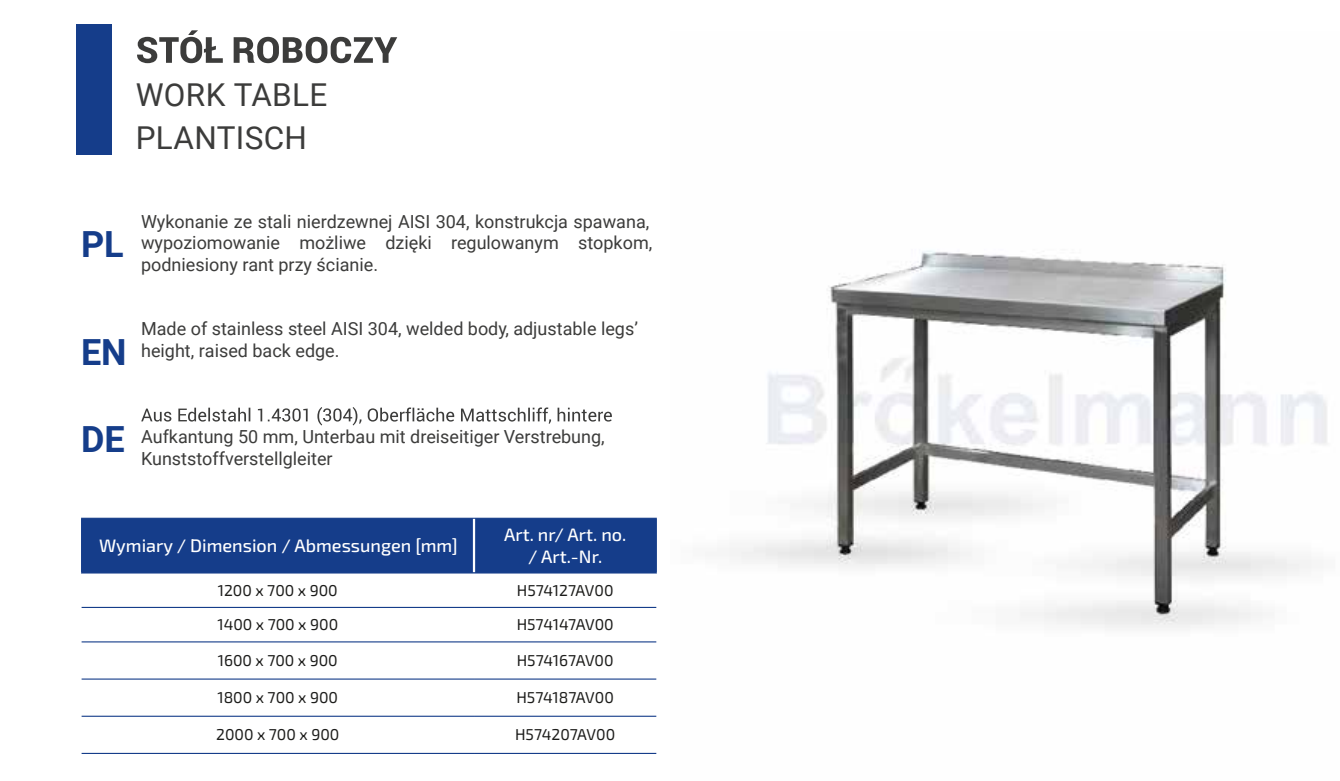
<style>
.page{position:relative;width:1340px;height:781px;background:#fff}
.page>*{position:absolute;margin:0;border:0;box-sizing:border-box;transform-origin:0 0}
.t1{font:700 36px "Roboto";color:#153d8a}
.t2{font:31.5px/43.2px "Roboto";letter-spacing:.01em;color:#3c3c3b}
.t3{font:18px/21.6px "Roboto";color:#3c3c3b}
.t4{font:500 18px/21.6px "Exo 2";color:#fff;text-align:center}
.t5{font:15.75px "Exo 2";color:#1d1d1b}
</style>
<div class="page">
<img style="left:729px;top:250px;width:598px;height:378px">
<svg style="left:141px;top:407px;width:471px;height:18px"></svg>
<div style="left:82px;top:518px;width:573px;height:54px;background:#153d8a"></div>
<hr style="left:81px;top:517px;width:393px;height:1px;background:#153d8a">
<hr style="left:81px;top:518px;width:1px;height:54px;background:#153d8a">
<hr style="left:474px;top:517px;width:183px;height:1px;background:#153d8a">
<hr style="left:655px;top:518px;width:2px;height:54px;background:#153d8a">
<hr style="left:473px;top:518px;width:2px;height:54px;background:#fff">
<hr style="left:81px;top:572px;width:393px;height:1px;background:#153d8a">
<hr style="left:474px;top:572px;width:183px;height:1px;background:#153d8a">
<hr style="left:82px;top:606px;width:392px;height:1px;background:#153d8a">
<hr style="left:474px;top:606px;width:182px;height:1px;background:#153d8a">
<hr style="left:82px;top:641px;width:392px;height:1px;background:#153d8a">
<hr style="left:474px;top:641px;width:182px;height:1px;background:#153d8a">
<hr style="left:82px;top:678px;width:392px;height:1px;background:#153d8a">
<hr style="left:474px;top:678px;width:182px;height:1px;background:#153d8a">
<hr style="left:82px;top:715px;width:392px;height:1px;background:#153d8a">
<hr style="left:474px;top:715px;width:182px;height:1px;background:#153d8a">
<hr style="left:82px;top:752px;width:392px;height:1px;background:#153d8a">
<hr style="left:474px;top:752px;width:182px;height:1px;background:#153d8a">
<svg style="left:137px;top:30px;width:260px;height:33px"></svg>
<div style="left:77px;top:24px;width:35px;height:131px;background:#153d8a"></div>
<h2 class="t2" style="left:136px;top:72px;width:193px">WORK TABLE<br>PLANTISCH</h2>
<h1 class="t1" style="left:81px;top:219px;width:44px">PL</h1>
<p class="t3" style="left:141px;top:210px;width:513px">Wykonanie ze stali nierdzewnej AISI 304, konstrukcja spawana, wypoziomowanie możliwe dzięki regulowanym stopkom, podniesiony rant przy ścianie.</p>
<h1 class="t1" style="left:81px;top:327px;width:47px">EN</h1>
<p class="t3" style="left:141px;top:317px;width:498px">Made of stainless steel AISI 304, welded body, adjustable legs’ height, raised back edge.</p>
<h1 class="t1" style="left:81px;top:414px;width:45px">DE</h1>
<p class="t3" style="left:141px;top:425px;width:465px">Aufkantung 50 mm, Unterbau mit dreiseitiger Verstrebung,<br>Kunststoffverstellgleiter</p>
<p class="t4" style="left:99px;top:534px;width:360px">Wymiary / Dimension / Abmessungen [mm]</p>
<p class="t4" style="left:504px;top:523px;width:124px">Art. nr/ Art. no. / Art.-Nr.</p>
<p class="t5" style="left:218px;top:579px;width:121px">1200 x 700 x 900</p>
<p class="t5" style="left:517px;top:579px;width:98px">H574127AV00</p>
<p class="t5" style="left:217px;top:613px;width:122px">1400 x 700 x 900</p>
<p class="t5" style="left:516px;top:613px;width:98px">H574147AV00</p>
<p class="t5" style="left:218px;top:649px;width:122px">1600 x 700 x 900</p>
<p class="t5" style="left:516px;top:649px;width:98px">H574167AV00</p>
<p class="t5" style="left:217px;top:686px;width:122px">1800 x 700 x 900</p>
<p class="t5" style="left:516px;top:686px;width:99px">H574187AV00</p>
<p class="t5" style="left:216px;top:723px;width:125px">2000 x 700 x 900</p>
<p class="t5" style="left:515px;top:723px;width:102px">H574207AV00</p>
</div>
